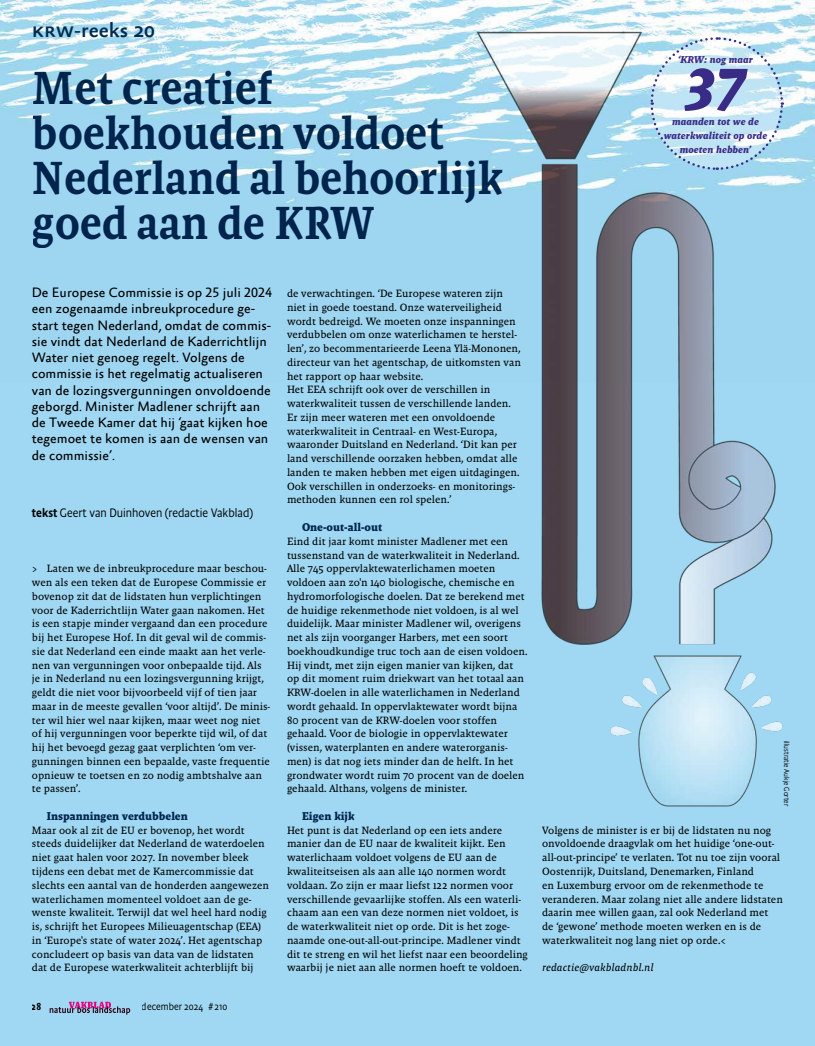
<style>
.page{position:relative;width:815px;height:1046px;background:#fff}
.page>*{position:absolute;margin:0;border:0;box-sizing:border-box;transform-origin:0 0}
.t1{font:italic 700 60.75px "Malaga OT";color:#392c87}
.t2{font:500 47.12px/44.9px "Absara Headline Pro";letter-spacing:-.01em;color:#002c52}
.t3{font:500 21px "Absara Sans Offc Pro";color:#002c52}
.t4{font:13.75px/16.2px "Absara Sans Offc Pro";color:#000}
.t5{font:300 12.5px "Absara Sans Headline Pro";color:#000}
.t6{font:700 11.5px "Malaga OT";color:#002c52}
.t7{font:10.75px/13.8px "Malaga OT";color:#000}
.t8{font:italic 10.75px "Malaga OT";color:#000}
.t9{font:300 10.38px "Absara Sans Headline Pro";color:#000}
.t10{font:500 10.38px "Absara Sans Headline Pro";color:#000}
.t11{font:italic 700 10.12px/14.1px "Malaga OT";color:#392c87;text-align:center}
.t12{font:300 7.5px "Absara Sans Headline Pro";color:#000}
.s1{font-family:"Absara Sans Sc Offc Pro"}
.s2{font-weight:500}
</style>
<div class="page">
<img style="left:0;top:0;width:815px;height:1045px">
<img style="left:459px;top:21px;width:356px;height:803px">
<svg style="left:50px;top:1001px;width:80px;height:13px"></svg>
<h3 class="t3" style="left:32px;top:19px;width:125px"><span class="s1">krw</span>-reeks <span class="s1">20</span></h3>
<h2 class="t2" style="left:32px;top:65px;width:473px">Met creatief boekhouden voldoet<br>Nederland al behoorlijk goed aan de KRW</h2>
<p class="t11" style="left:678px;top:52px;width:76px">‘KRW: nog maar</p>
<h1 class="t1" style="left:685px;top:55px;width:62px">37</h1>
<p class="t11" style="left:664px;top:128px;width:105px">waterkwaliteit op orde moeten hebben’</p>
<p class="t11" style="left:672px;top:114px;width:88px">maanden tot we de</p>
<p class="t4" style="left:32px;top:285px;width:242px">De Europese Commissie is op 25 juli 2024 een zogenaamde inbreukprocedure ge&shy;start tegen Nederland, omdat de commis&shy;sie vindt dat Nederland de Kaderrichtlijn Water niet genoeg regelt. Volgens de commissie is het regelmatig actualiseren van de lozingsvergunningen onvoldoende geborgd. Minister Madlener schrijft aan de Tweede Kamer dat hij ‘gaat kijken hoe tegemoet te komen is aan de wensen van de commissie’.</p>
<p class="t5" style="left:32px;top:505px;width:223px"><span class="s2">tekst</span> Geert van Duinhoven (redactie Vakblad)</p>
<p class="t7" style="left:32px;top:561px;width:240px">&gt; Laten we de inbreukprocedure maar beschou&shy;wen als een teken dat de Europese Commissie er bovenop zit dat de lidstaten hun verplichtingen voor de Kaderrichtlijn Water gaan nakomen. Het is een stapje minder vergaand dan een procedure bij het Europese Hof. In dit geval wil de commis&shy;sie dat Nederland een einde maakt aan het verle&shy;nen van vergunningen voor onbepaalde tijd. Als je in Nederland nu een lozingsvergunning krijgt, geldt die niet voor bijvoorbeeld vijf of tien jaar maar in de meeste gevallen ‘voor altijd’. De minis&shy;ter wil hier wel naar kijken, maar weet nog niet of hij vergunningen voor beperkte tijd wil, of dat hij het bevoegd gezag gaat verplichten ‘om ver&shy;gunningen binnen een bepaalde, vaste frequentie opnieuw te toetsen en zo nodig ambtshalve aan te passen’.</p>
<p class="t6" style="left:47px;top:809px;width:142px">Inspanningen verdubbelen</p>
<p class="t7" style="left:32px;top:823px;width:239px">Maar ook al zit de EU er bovenop, het wordt steeds duidelijker dat Nederland de waterdoelen niet gaat halen voor 2027. In november bleek tijdens een debat met de Kamercommissie dat slechts een aantal van de honderden aangewezen waterlichamen momenteel voldoet aan de ge&shy;wenste kwaliteit. Terwijl dat wel heel hard nodig is, schrijft het Europees Milieuagentschap (EEA) in ‘Europe's state of water 2024’. Het agentschap concludeert op basis van data van de lidstaten dat de Europese waterkwaliteit achterblijft bij</p>
<p class="t10" style="left:32px;top:999px;width:11px">28</p>
<p class="t9" style="left:142px;top:999px;width:87px">december 2024 # 210</p>
<p class="t7" style="left:287px;top:286px;width:235px">de verwachtingen. ‘De Europese wateren zijn niet in goede toestand. Onze waterveiligheid wordt bedreigd. We moeten onze inspanningen verdubbelen om onze waterlichamen te herstel&shy;len’, zo becommentarieerde Leena Ylä-Mononen, directeur van het agentschap, de uitkomsten van het rapport op haar website.<br>Het EEA schrijft ook over de verschillen in waterkwaliteit tussen de verschillende landen.<br>Er zijn meer wateren met een onvoldoende waterkwaliteit in Centraal- en West-Europa, waaronder Duitsland en Nederland. ‘Dit kan per land verschillende oorzaken hebben, omdat alle landen te maken hebben met eigen uitdagingen.<br>Ook verschillen in onderzoeks- en monitorings&shy;methoden kunnen een rol spelen.’</p>
<p class="t6" style="left:302px;top:520px;width:82px">One-out-all-out</p>
<p class="t7" style="left:287px;top:534px;width:242px">Eind dit jaar komt minister Madlener met een tussenstand van de waterkwaliteit in Nederland.<br>Alle 745 oppervlaktewaterlichamen moeten voldoen aan zo'n 140 biologische, chemische en hydromorfologische doelen. Dat ze berekend met de huidige rekenmethode niet voldoen, is al wel duidelijk. Maar minister Madlener wil, overigens net als zijn voorganger Harbers, met een soort boekhoudkundige truc toch aan de eisen voldoen.<br>Hij vindt, met zijn eigen manier van kijken, dat op dit moment ruim driekwart van het totaal aan KRW-doelen in alle waterlichamen in Nederland wordt gehaald. In oppervlaktewater wordt bijna 80 procent van de KRW-doelen voor stoffen gehaald. Voor de biologie in oppervlaktewater (vissen, waterplanten en andere waterorganis&shy;men) is dat nog iets minder dan de helft. In het grondwater wordt ruim 70 procent van de doelen gehaald. Althans, volgens de minister.</p>
<p class="t6" style="left:302px;top:809px;width:54px">Eigen kijk</p>
<p class="t7" style="left:287px;top:823px;width:242px">Het punt is dat Nederland op een iets andere manier dan de EU naar de kwaliteit kijkt. Een waterlichaam voldoet volgens de EU aan de kwaliteitseisen als aan alle 140 normen wordt voldaan. Zo zijn er maar liefst 122 normen voor verschillende gevaarlijke stoffen. Als een waterli&shy;chaam aan een van deze normen niet voldoet, is de waterkwaliteit niet op orde. Dit is het zoge&shy;naamde one-out-all-out-principe. Madlener vindt dit te streng en wil het liefst naar een beoordeling waarbij je niet aan alle normen hoeft te voldoen.</p>
<p class="t7" style="left:542px;top:823px;width:242px">Volgens de minister is er bij de lidstaten nu nog onvoldoende draagvlak om het huidige ‘one-out&shy;all-out-principe’ te verlaten. Tot nu toe zijn vooral Oostenrijk, Duitsland, Denemarken, Finland<br>en Luxemburg ervoor om de rekenmethode te veranderen. Maar zolang niet alle andere lidstaten daarin mee willen gaan, zal ook Nederland met<br>de ‘gewone’ methode moeten werken en is de waterkwaliteit nog lang niet op orde.&lt;</p>
<p class="t12" style="left:791px;top:740px;width:67px;rotate:90deg">illustratie Aukje Gorter</p>
<p class="t8" style="left:542px;top:961px;width:113px">redactie@vakbladnbl.nl</p>
</div>
